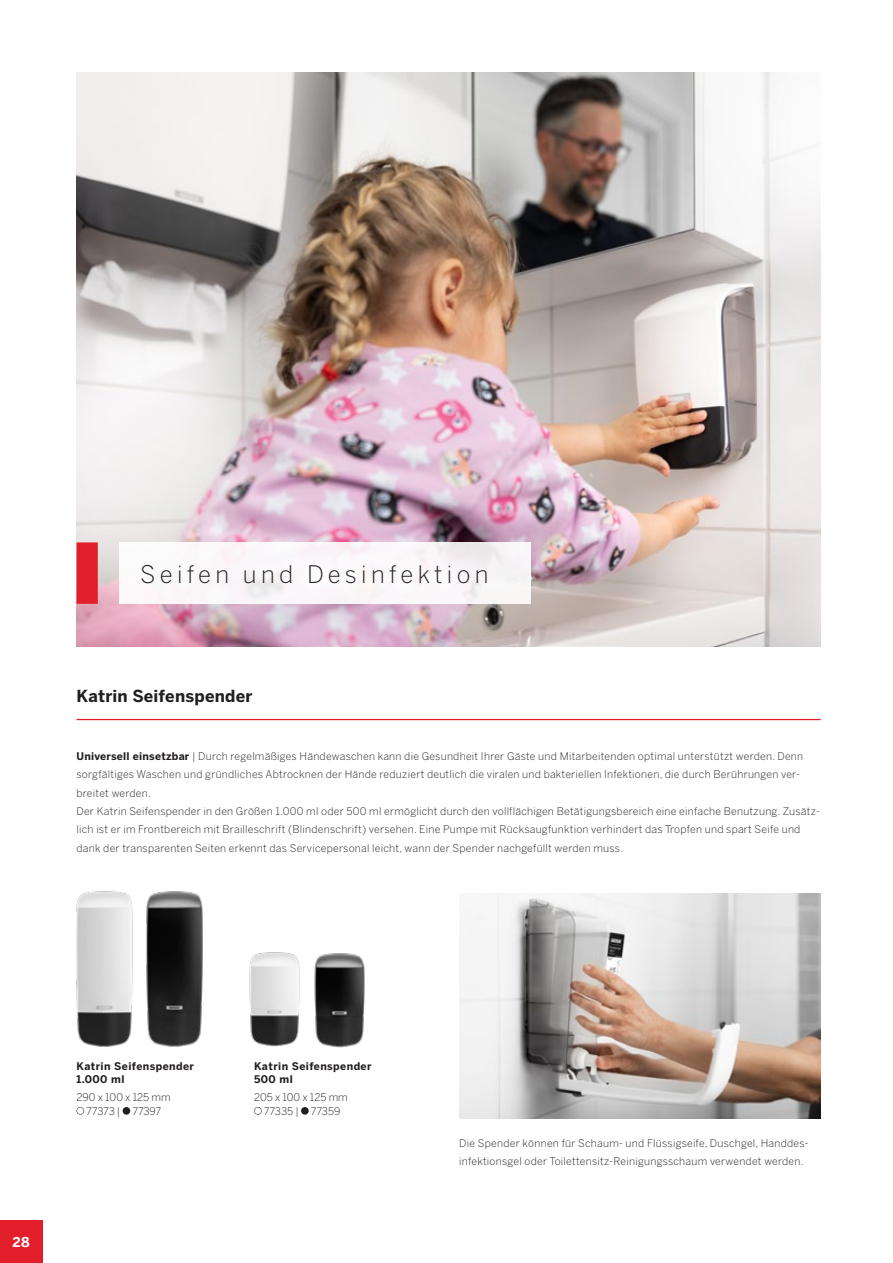
<style>
.page{position:relative;width:893px;height:1263px;background:#fff}
.page>*{position:absolute;margin:0;border:0;box-sizing:border-box;transform-origin:0 0}
.t1{font:300 24px "Benton Sans";letter-spacing:.18em;color:#231f20}
.t2{font:700 16.5px "Benton Sans";letter-spacing:.01em;color:#231f20}
.t3{font:700 13.5px "Benton Sans";color:#fff}
.t4{font:300 10.5px/18.3px "Benton Sans";letter-spacing:.025em;color:#231f20}
.t5{font:700 10.5px/13.5px "Benton Sans";letter-spacing:.04em;color:#231f20}
.t6{font:300 10.5px/13.5px "Benton Sans";letter-spacing:-.01em;color:#231f20;text-align:center}
.t7{font:300 10.5px/13.5px "Benton Sans";color:#231f20;text-align:center}
.s1{font-weight:700}
</style>
<div class="page">
<img style="left:77px;top:72px;width:744px;height:574px">
<img style="left:459px;top:893px;width:362px;height:225px">
<img style="left:249px;top:952px;width:51px;height:95px">
<img style="left:314px;top:953px;width:51px;height:95px">
<img style="left:76px;top:891px;width:57px;height:156px">
<img style="left:146px;top:891px;width:57px;height:156px">
<div style="left:0;top:1220px;width:43px;height:43px;background:#e31e2b"></div>
<hr style="left:45px;top:0;width:63px;height:1px;background:#fff200">
<svg style="left:77px;top:1107px;width:7px;height:8px"></svg>
<svg style="left:123px;top:1107px;width:7px;height:8px"></svg>
<svg style="left:254px;top:1107px;width:8px;height:8px"></svg>
<svg style="left:301px;top:1107px;width:8px;height:8px"></svg>
<hr style="left:77px;top:719px;width:744px;height:1px;background:#e31e2b">
<div style="left:119px;top:542px;width:412px;height:62px;background:#fbf7f9"></div>
<div style="left:77px;top:542px;width:21px;height:62px;background:#e31e2b"></div>
<h1 class="t1" style="left:140px;top:560px;width:350px">Seifen und Desinfektion</h1>
<h2 class="t2" style="left:77px;top:686px;width:177px">Katrin Seifenspender</h2>
<p class="t4" style="left:77px;top:747px;width:745px"><span class="s1">Universell einsetzbar</span> | Durch regelmäßiges Händewaschen kann die Gesundheit Ihrer Gäste und Mitarbeitenden optimal unterstützt werden. Denn sorgfältiges Waschen und gründliches Abtrocknen der Hände reduziert deutlich die viralen und bakteriellen Infektionen, die durch Berührungen ver&shy;breitet werden.<br>Der Katrin Seifenspender in den Größen 1.000 ml oder 500 ml ermöglicht durch den vollflächigen Betätigungsbereich eine einfache Benutzung. Zusätz&shy;lich ist er im Frontbereich mit Brailleschrift (Blindenschrift) versehen. Eine Pumpe mit Rücksaugfunktion verhindert das Tropfen und spart Seife und dank der transparenten Seiten erkennt das Servicepersonal leicht, wann der Spender nachgefüllt werden muss.</p>
<p class="t5" style="left:77px;top:1059px;width:119px">Katrin Seifenspender<br>1.000 ml</p>
<p class="t6" style="left:77px;top:1090px;width:96px">290 x 100 x 125 mm<br>77373 | 77397</p>
<p class="t3" style="left:13px;top:1234px;width:19px">28</p>
<p class="t5" style="left:254px;top:1059px;width:119px">Katrin Seifenspender<br>500 ml</p>
<p class="t7" style="left:254px;top:1090px;width:95px">205 x 100 x 125 mm<br>77335 | 77359</p>
<p class="t4" style="left:459px;top:1134px;width:351px">Die Spender können für Schaum- und Flüssigseife, Duschgel, Handdes&shy;infektionsgel oder Toilettensitz-Reinigungsschaum verwendet werden.</p>
</div>
